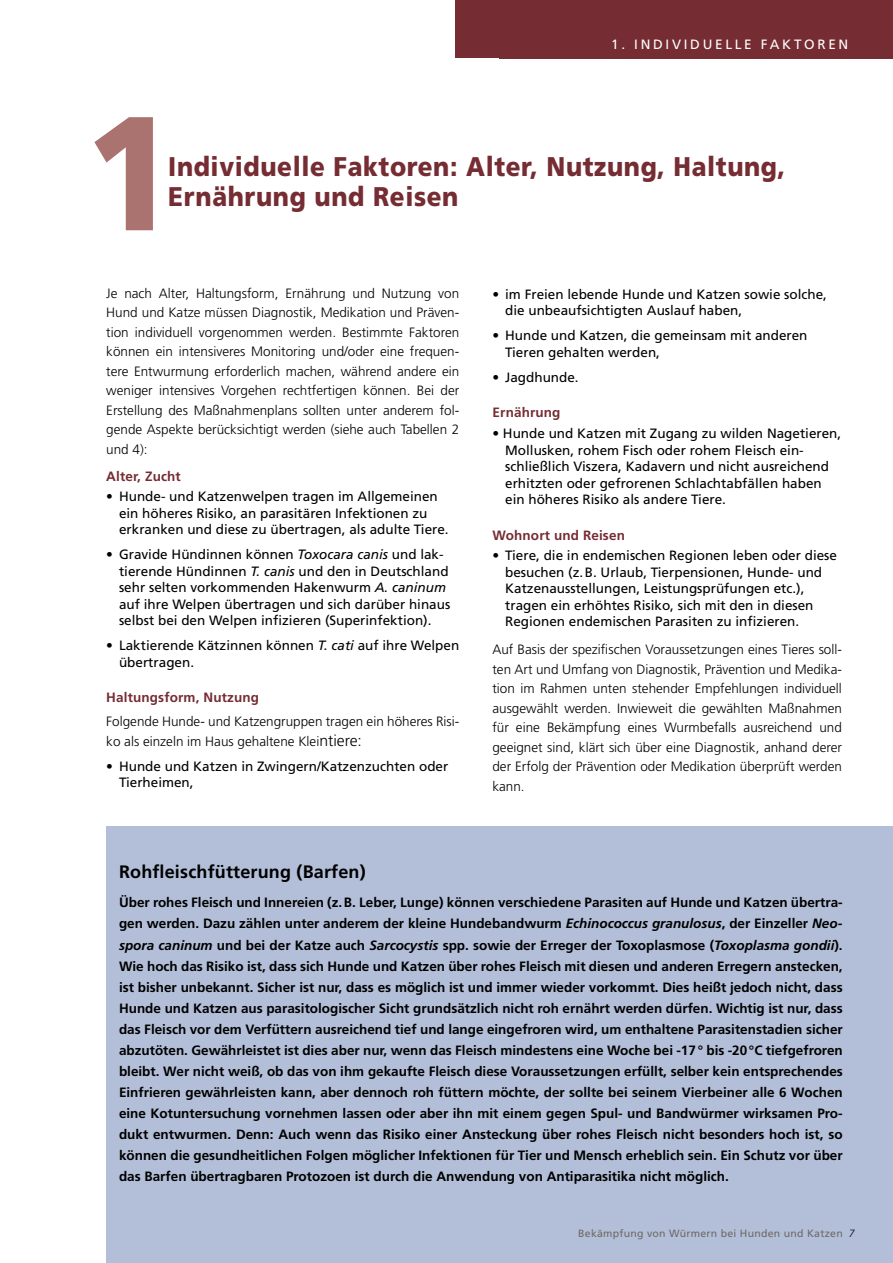
<style>
.page{position:relative;width:893px;height:1263px;background:#fff}
.page>*{position:absolute;margin:0;border:0;box-sizing:border-box;transform-origin:0 0}
.t1{font:900 162px "Frutiger";color:#ab736f;scale:.9 1}
.t2{font:900 27px/30px "Frutiger";letter-spacing:.025em;color:#752c32;scale:.9 1}
.t3{font:700 18px "Frutiger";letter-spacing:.01em;color:#000}
.t4{font:700 13.5px/21px "Frutiger";color:#000;text-align:justify}
.t5{font:13.5px/16.5px "Frutiger";color:#000}
.t6{font:300 13.5px/19.5px "Frutiger";color:#000;text-align:justify}
.t7{font:700 13.5px "Frutiger";letter-spacing:.01em;color:#752c32}
.t8{font:13.5px "Frutiger";letter-spacing:.2em;color:#fff}
.t9{font:10.5px "Frutiger";letter-spacing:.025em;color:#6d6a63}
.s1{font-style:italic}
.s2{font-size:15.75px}
.s3{font-weight:300;font-style:italic;color:#000}
</style>
<div class="page">
<div style="left:455px;top:0;width:438px;height:58px;background:#752c32"></div>
<div style="left:106px;top:827px;width:787px;height:436px;background:#b3bfd8"></div>
<p class="t8" style="left:611px;top:36px;width:239px">1. INDIVIDUELLE FAKTOREN</p>
<p class="t8" style="left:606px;top:36px;width:239px">1. INDIVIDUELLE FAKTOREN</p>
<h1 class="t1" style="left:85px;top:76px;width:101px">1</h1>
<h2 class="t2" style="left:168px;top:151px;width:687px">Individuelle Faktoren: Alter, Nutzung, Haltung,<br>Ernährung und Reisen</h2>
<p class="t6" style="left:106px;top:283px;width:354px">Je nach Alter, Haltungsform, Ernährung und Nutzung von Hund und Katze müssen Diagnostik, Medikation und Präven&shy;tion individuell vorgenommen werden. Bestimmte Faktoren können ein intensiveres Monitoring und/oder eine frequen&shy;tere Entwurmung erforderlich machen, während andere ein weniger intensives Vorgehen rechtfertigen können. Bei der Erstellung des Maßnahmenplans sollten unter anderem fol&shy;gende Aspekte berücksichtigt werden (siehe auch Tabellen 2 und 4):</p>
<p class="t7" style="left:106px;top:468px;width:76px">Alter, Zucht</p>
<p class="t5" style="left:119px;top:488px;width:331px;text-indent:-13px">• Hunde- und Katzenwelpen tragen im Allgemeinen ein höheres Risiko, an parasitären Infektionen zu erkranken und diese zu übertragen, als adulte Tiere.</p>
<p class="t5" style="left:119px;top:546px;width:333px;text-indent:-13px">• Gravide Hündinnen können <span class="s1">Toxocara canis</span> und lak&shy;tierende Hündinnen <span class="s1">T. canis</span> und den in Deutschland sehr selten vorkommenden Hakenwurm <span class="s1">A. caninum </span>auf ihre Welpen übertragen und sich darüber hinaus selbst bei den Welpen infizieren (Superinfektion).</p>
<p class="t5" style="left:119px;top:637px;width:342px;text-indent:-13px">• Laktierende Kätzinnen können <span class="s1">T. cati</span> auf ihre Welpen übertragen.</p>
<p class="t7" style="left:106px;top:690px;width:154px">Haltungsform, Nutzung</p>
<p class="t6" style="left:106px;top:712px;width:354px">Folgende Hunde- und Katzengruppen tragen ein höheres Risi&shy;ko als einzeln im Haus gehaltene Klei<span class="s2">ntiere:</span></p>
<p class="t5" style="left:119px;top:758px;width:331px;text-indent:-13px">• Hunde und Katzen in Zwingern/Katzenzuchten oder<br>Tierheimen,</p>
<p class="t5" style="left:505px;top:286px;width:323px;text-indent:-13px">• im Freien lebende Hunde und Katzen sowie solche, die unbeaufsichtigten Auslauf haben,</p>
<p class="t5" style="left:505px;top:327px;width:304px;text-indent:-13px">• Hunde und Katzen, die gemeinsam mit anderen<br>Tieren gehalten werden,</p>
<p class="t5" style="left:492px;top:369px;width:88px">• Jagdhunde.</p>
<p class="t7" style="left:492px;top:405px;width:70px">Ernährung</p>
<p class="t5" style="left:505px;top:425px;width:338px;text-indent:-13px">• Hunde und Katzen mit Zugang zu wilden Nagetieren, Mollusken, rohem Fisch oder rohem Fleisch ein&shy;schließlich Viszera, Kadavern und nicht ausreichend erhitzten oder gefrorenen Schlachtabfällen haben ein höheres Risiko als andere Tiere.</p>
<p class="t7" style="left:492px;top:527px;width:134px">Wohnort und Reisen</p>
<p class="t5" style="left:505px;top:547px;width:333px;text-indent:-13px">• Tiere, die in endemischen Regionen leben oder diese besuchen (z.B. Urlaub, Tierpensionen, Hunde- und Katzenausstellungen, Leistungsprüfungen etc.), tragen ein erhöhtes Risiko, sich mit den in diesen Regionen endemischen Parasiten zu infizieren.</p>
<p class="t6" style="left:492px;top:640px;width:351px">Auf Basis der spezifischen Voraussetzungen eines Tieres soll&shy;ten Art und Umfang von Diagnostik, Prävention und Medika&shy;tion im Rahmen unten stehender Empfehlungen individuell ausgewählt werden. Inwieweit die gewählten Maßnahmen für eine Bekämpfung eines Wurmbefalls ausreichend und geeignet sind, klärt sich über eine Diagnostik, anhand derer der Erfolg der Prävention oder Medikation überprüft werden kann.</p>
<h3 class="t3" style="left:119px;top:861px;width:248px">Rohfleischfütterung (Barfen)</h3>
<p class="t4" style="left:119px;top:892px;width:725px">Über rohes Fleisch und Innereien (z.B. Leber, Lunge) können verschiedene Parasiten auf Hunde und Katzen übertra&shy;gen werden. Dazu zählen unter anderem der kleine Hundebandwurm <span class="s1">Echinococcus granulosus</span>, der Einzeller <span class="s1">Neo&shy;spora caninum</span> und bei der Katze auch <span class="s1">Sarcocystis</span> spp. sowie der Erreger der Toxoplasmose (<span class="s1">Toxoplasma gondii</span>).<br>Wie hoch das Risiko ist, dass sich Hunde und Katzen über rohes Fleisch mit diesen und anderen Erregern anstecken, ist bisher unbekannt. Sicher ist nur, dass es möglich ist und immer wieder vorkommt. Dies heißt jedoch nicht, dass Hunde und Katzen aus parasitologischer Sicht grundsätzlich nicht roh ernährt werden dürfen. Wichtig ist nur, dass das Fleisch vor dem Verfüttern ausreichend tief und lange eingefroren wird, um enthaltene Parasitenstadien sicher abzutöten. Gewährleistet ist dies aber nur, wenn das Fleisch mindestens eine Woche bei -17° bis -20°C tiefgefroren bleibt. Wer nicht weiß, ob das von ihm gekaufte Fleisch diese Voraussetzungen erfüllt, selber kein entsprechendes Einfrieren gewährleisten kann, aber dennoch roh füttern möchte, der sollte bei seinem Vierbeiner alle 6 Wochen eine Kotuntersuchung vornehmen lassen oder aber ihn mit einem gegen Spul- und Bandwürmer wirksamen Pro&shy;dukt entwurmen. Denn: Auch wenn das Risiko einer Ansteckung über rohes Fleisch nicht besonders hoch ist, so können die gesundheitlichen Folgen möglicher Infektionen für Tier und Mensch erheblich sein. Ein Schutz vor über das Barfen übertragbaren Protozoen ist durch die Anwendung von Antiparasitika nicht möglich.</p>
<p class="t9" style="left:578px;top:1227px;width:278px">Bekämpfung von Würmern bei Hunden und Katzen <span class="s3">7</span></p>
</div>
